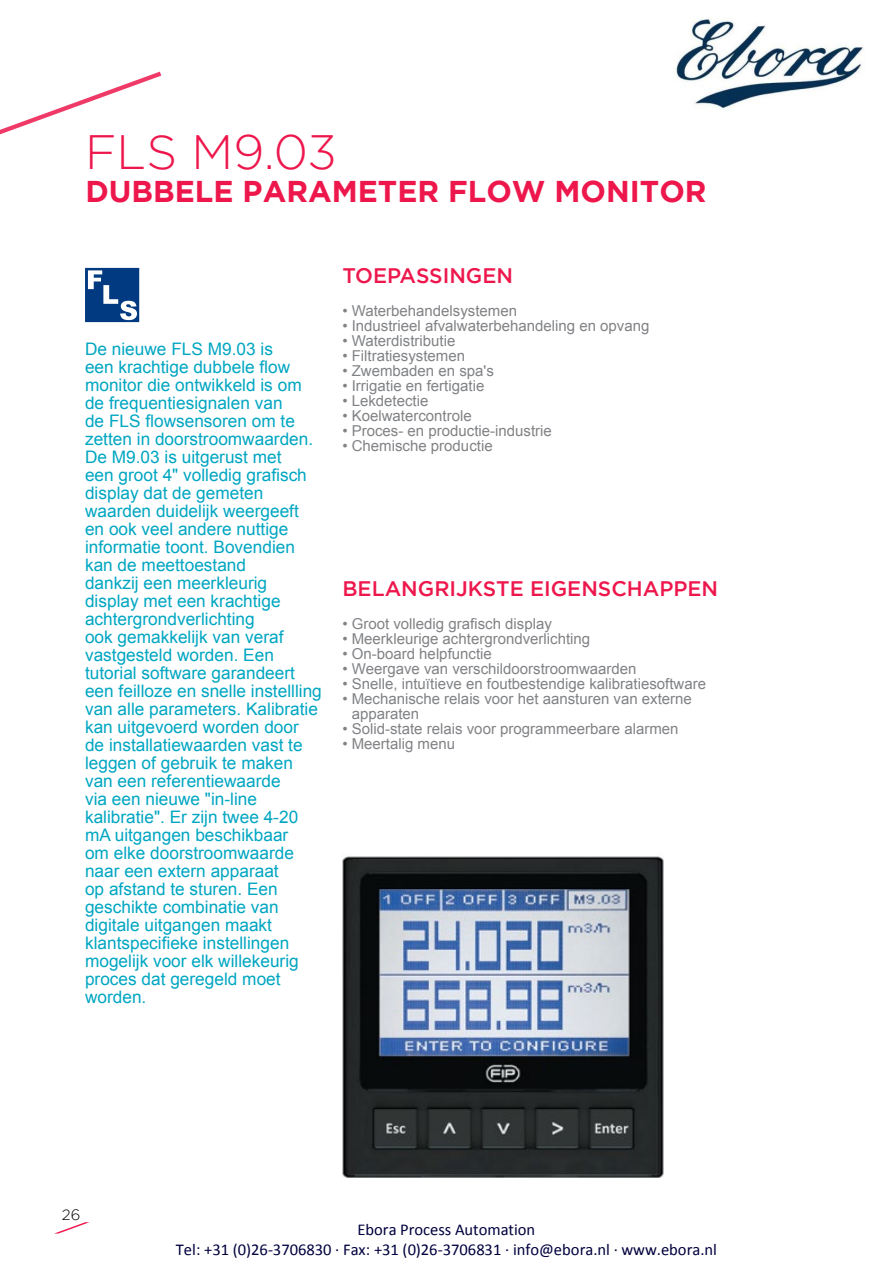
<style>
.page{position:relative;width:893px;height:1263px;background:#fff}
.page>*{position:absolute;margin:0;border:0;box-sizing:border-box;transform-origin:0 0}
.t1{font:300 48.15px "Gotham";color:#ed174c}
.t2{font:700 30px "Gotham";color:#ed174c}
.t3{font:500 21px "Gotham";color:#ed174c}
.t4{font:17.25px/18px "Arial";color:#00a6c2}
.t5{font:16.5px/20.1px "Calibri";color:#00003e;text-align:center}
.t6{font:15px/15px "Arial";color:#808285}
.t7{font:300 15px "Gotham";color:#000}
</style>
<div class="page">
<img style="left:675px;top:17px;width:189px;height:92px">
<svg style="left:56px;top:1222px;width:33px;height:11px"></svg>
<svg style="left:85px;top:268px;width:54px;height:54px;background:#2f5e98"></svg>
<img style="left:342px;top:856px;width:322px;height:322px">
<svg style="left:0;top:72px;width:161px;height:63px"></svg>
<h1 class="t1" style="left:85px;top:126px;width:253px">FLS M9.03</h1>
<h2 class="t2" style="left:85px;top:174px;width:623px">DUBBELE PARAMETER FLOW MONITOR</h2>
<p class="t4" style="left:85px;top:340px;width:238px">De nieuwe FLS M9.03 is<br>een krachtige dubbele flow monitor die ontwikkeld is om de frequentiesignalen van<br>de FLS flowsensoren om te zetten in doorstroomwaarden.<br>De M9.03 is uitgerust met<br>een groot 4" volledig grafisch display dat de gemeten waarden duidelijk weergeeft en ook veel andere nuttige informatie toont. Bovendien kan de meettoestand<br>dankzij een meerkleurig display met een krachtige achtergrondverlichting<br>ook gemakkelijk van veraf vastgesteld worden. Een tutorial software garandeert een feilloze en snelle instellling van alle parameters. Kalibratie kan uitgevoerd worden door de installatiewaarden vast te leggen of gebruik te maken van een referentiewaarde<br>via een nieuwe "in-line kalibratie". Er zijn twee 4-20 mA uitgangen beschikbaar<br>om elke doorstroomwaarde naar een extern apparaat<br>op afstand te sturen. Een geschikte combinatie van digitale uitgangen maakt klantspecifieke instellingen mogelijk voor elk willekeurig proces dat geregeld moet worden.</p>
<p class="t3" style="left:342px;top:264px;width:15px">TOEPASSINGEN</p>
<p class="t6" style="left:342px;top:303px;width:176px">• Waterbehandelsystemen</p>
<p class="t6" style="left:342px;top:318px;width:309px">• Industrieel afvalwaterbehandeling en opvang</p>
<p class="t6" style="left:342px;top:333px;width:115px">• Waterdistributie</p>
<p class="t6" style="left:342px;top:348px;width:124px">• Filtratiesystemen</p>
<p class="t6" style="left:342px;top:363px;width:153px">• Zwembaden en spa's</p>
<p class="t6" style="left:342px;top:378px;width:143px">• Irrigatie en fertigatie</p>
<p class="t6" style="left:342px;top:393px;width:88px">• Lekdetectie</p>
<p class="t6" style="left:342px;top:408px;width:131px">• Koelwatercontrole</p>
<p class="t6" style="left:342px;top:423px;width:211px">• Proces- en productie-industrie</p>
<p class="t6" style="left:342px;top:438px;width:152px">• Chemische productie</p>
<p class="t3" style="left:342px;top:577px;width:15px">BELANGRI</p>
<p class="t3" style="left:456px;top:577px;width:26px">JKSTE</p>
<p class="t3" style="left:530px;top:577px;width:16px">EIGENSCHAPPEN</p>
<p class="t6" style="left:342px;top:616px;width:211px">• Groot volledig grafisch display</p>
<p class="t6" style="left:342px;top:631px;width:249px">• Meerkleurige achtergrondverlichting</p>
<p class="t6" style="left:342px;top:646px;width:151px">• On-board helpfunctie</p>
<p class="t6" style="left:342px;top:661px;width:296px">• Weergave van verschildoorstroomwaarden</p>
<p class="t6" style="left:342px;top:676px;width:365px">• Snelle, intuïtieve en foutbestendige kalibratiesoftware</p>
<p class="t6" style="left:352px;top:691px;width:342px;text-indent:-9px">• Mechanische relais voor het aansturen van externe apparaten</p>
<p class="t6" style="left:342px;top:721px;width:338px">• Solid-state relais voor programmeerbare alarmen</p>
<p class="t6" style="left:342px;top:736px;width:114px">• Meertalig menu</p>
<p class="t7" style="left:62px;top:1207px;width:20px">26</p>
<p class="t5" style="left:176px;top:1221px;width:543px">Ebora Process Automation<br>Tel: +31 (0)26-3706830 · Fax: +31 (0)26-3706831 · info@ebora.nl · www.ebora.nl</p>
</div>
